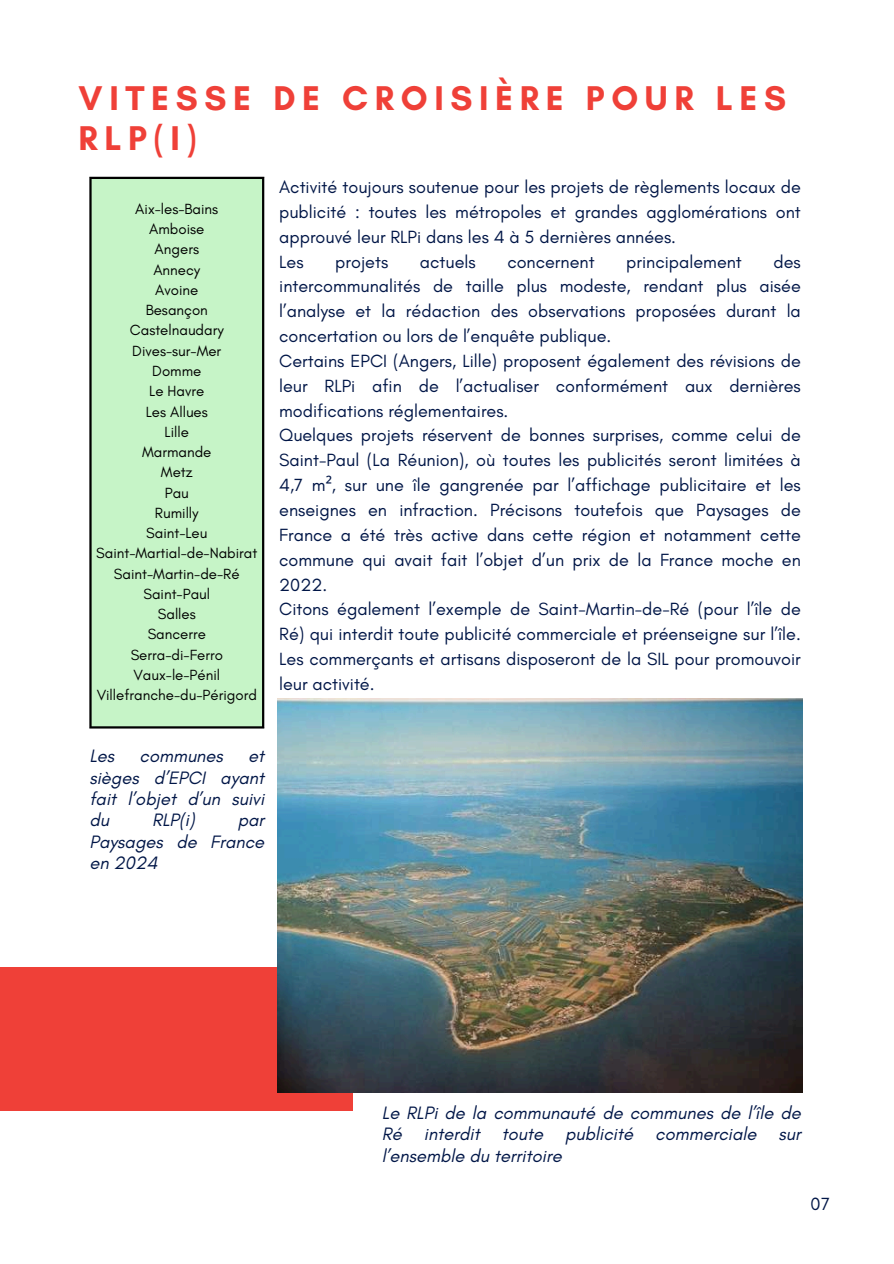
<style>
.page{position:relative;width:894px;height:1264px;background:#fff}
.page>*{position:absolute;margin:0;border:0;box-sizing:border-box;transform-origin:0 0}
.t1{font:700 34.95px/40.5px "Glacial Indifference";letter-spacing:.19em;color:#ef4038}
.t2{font:italic 18.3px/21.3px "Glacial Indifference";color:#011647;text-align:justify}
.t3{font:18px/24.9px "Glacial Indifference";color:#011647}
.t4{font:15px/20.2px "Glacial Indifference";color:#000;text-align:center}
.s1{font-family:"Noto Sans"}
</style>
<div class="page">
<div style="left:0;top:967px;width:352px;height:144px;background:#ef4038"></div>
<div style="left:90px;top:178px;width:173px;height:549px;background:#c6f4c7"></div>
<hr style="left:89px;top:179px;width:3px;height:547px;background:#000">
<hr style="left:262px;top:179px;width:2px;height:547px;background:#000">
<hr style="left:89px;top:177px;width:175px;height:2px;background:#000">
<hr style="left:89px;top:726px;width:175px;height:2px;background:#000">
<img style="left:277px;top:698px;width:525px;height:394px">
<h1 class="t1" style="left:79px;top:77px;width:709px">VITESSE DE CROISIÈRE POUR LES<br>RLP(I)</h1>
<p class="t4" style="left:96px;top:198px;width:163px">Aix-les-Bains<br>Amboise<br>Angers<br>Annecy<br>Avoine<br>Besançon<br>Castelnaudary<br>Dives-sur-Mer<br>Domme<br>Le Havre<br>Les Allues<br>Lille<br>Marmande<br>Metz<br>Pau<br>Rumilly<br>Saint-Leu<br>Saint-Martial-de-Nabirat<br>Saint-Martin-de-Ré<br>Saint-Paul<br>Salles<br>Sancerre<br>Serra-di-Ferro<br>Vaux-le-Pénil<br>Villefranche-du-Périgord</p>
<p class="t3" style="left:279px;top:174px;width:523px">Activité toujours soutenue pour les projets de règlements locaux de publicité : toutes les métropoles et grandes agglomérations ont approuvé leur RLPi dans les 4 à 5 dernières années.<br>Les</p>
<p class="t3" style="left:279px;top:249px;width:523px;text-indent:494px">des intercommunalités de taille plus modeste, rendant plus aisée l’analyse et la rédaction des observations proposées durant la concertation ou lors de l’enquête publique.<br>Certains EPCI (Angers, Lille) proposent également des révisions de leur RLPi afin de l’actualiser conformément aux dernières modifications réglementaires.<br>Quelques projets réservent de bonnes surprises, comme celui de Saint-Paul (La Réunion), où toutes les publicités seront limitées à 4,7 m<span class="s1">²</span>, sur une île gangrenée par l’affichage publicitaire et les enseignes en infraction. Précisons toutefois que Paysages de France a été très active dans cette région et notamment cette commune qui avait fait l’objet d’un prix de la France moche en 2022.<br>Citons également l’exemple de Saint-Martin-de-Ré (pour l’île de Ré) qui interdit toute publicité commerciale et préenseigne sur l’île.<br>Les commerçants et artisans disposeront de la SIL pour promouvoir leur activité.</p>
<p class="t3" style="left:335px;top:249px;width:54px">projets</p>
<p class="t3" style="left:420px;top:249px;width:57px">actuels</p>
<p class="t3" style="left:507px;top:249px;width:89px">concernent</p>
<p class="t3" style="left:626px;top:249px;width:117px">principalement</p>
<p class="t2" style="left:89px;top:745px;width:26px">Les</p>
<p class="t2" style="left:139px;top:745px;width:85px">communes</p>
<p class="t2" style="left:89px;top:745px;width:176px;text-indent:159px">et sièges d’EPCI ayant fait l’objet d’un suivi du</p>
<p class="t2" style="left:152px;top:809px;width:44px">RLP(i)</p>
<p class="t2" style="left:89px;top:809px;width:176px;text-indent:148px">par Paysages de France en 2024</p>
<p class="t2" style="left:382px;top:1101px;width:420px">Le RLPi de la communauté de communes de l’île de Ré interdit toute publicité commerciale sur l’ensemble du territoire</p>
<p class="t3" style="left:810px;top:1190px;width:21px">07</p>
</div>
